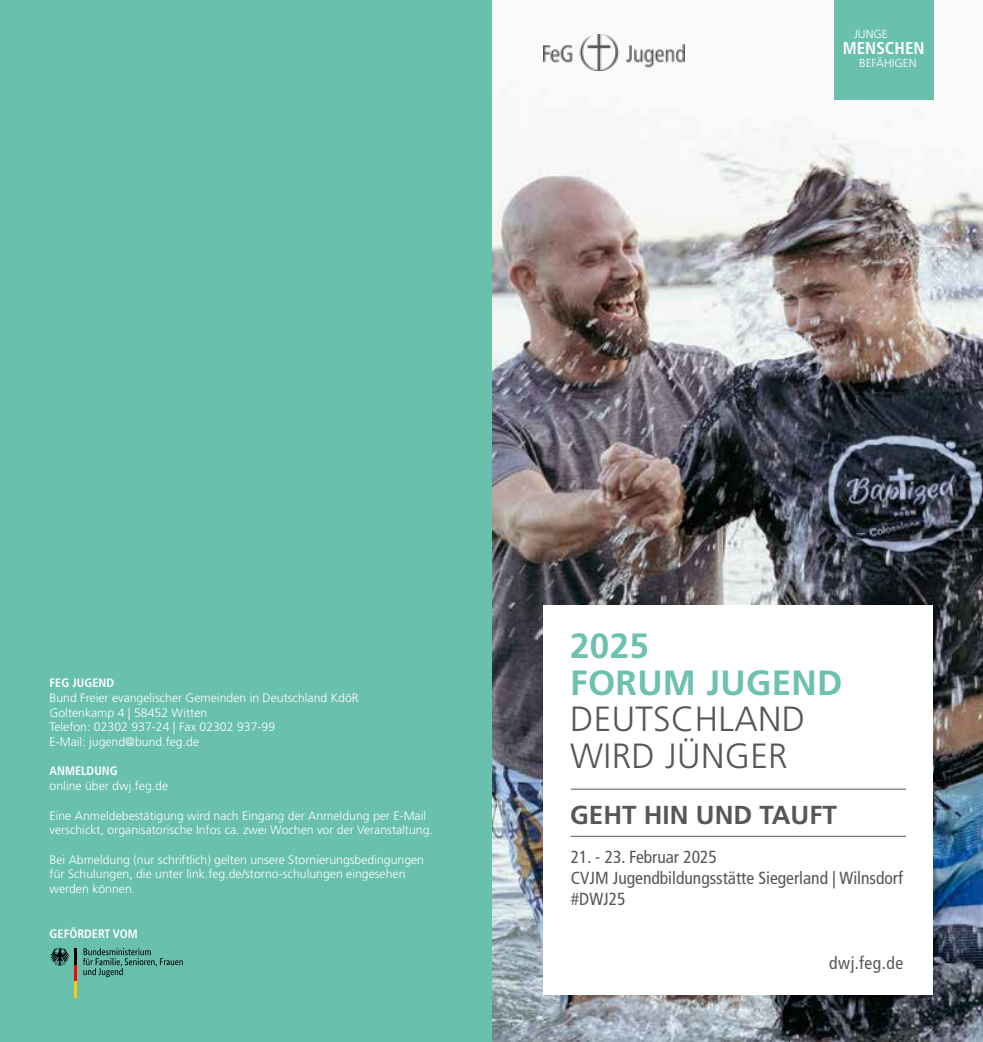
<style>
.page{position:relative;width:983px;height:1042px;background:#fff}
.page>*{position:absolute;margin:0;border:0;box-sizing:border-box;transform-origin:0 0}
.t1{font:300 35px/36.8px "Frutiger LT Pro";letter-spacing:.01em;color:#575756}
.t2{font:700 35px/36.8px "Frutiger LT Pro";letter-spacing:.01em;color:#6dc1ae}
.t3{font:700 26.07px "Frutiger LT Pro";color:#575756}
.t4{font:condensed 17.5px/21px "Frutiger LT Pro";color:#575756}
.t5{font:700 condensed 17.15px "Frutiger LT Pro";color:#fff}
.t6{font:300 12.25px/14.7px "Frutiger LT Pro";color:#fff}
.t7{font:700 condensed 12.25px "Frutiger LT Pro";color:#fff}
.t8{font:300 11.72px "Frutiger LT Pro";letter-spacing:.005em;color:#fff}
</style>
<div class="page">
<img style="left:491px;top:0;width:491px;height:1042px">
<div style="left:543px;top:605px;width:390px;height:390px;background:#fff"></div>
<div style="left:833px;top:0;width:100px;height:99px;background:#69c0ac"></div>
<div style="left:0;top:0;width:491px;height:1042px;background:#69c0ad"></div>
<hr style="left:570px;top:789px;width:335px;height:1px;background:#575756">
<hr style="left:570px;top:836px;width:335px;height:1px;background:#575756">
<img style="left:543px;top:35px;width:141px;height:35px">
<svg style="left:83px;top:948px;width:100px;height:29px"></svg>
<svg style="left:50px;top:948px;width:19px;height:18px"></svg>
<hr style="left:74px;top:948px;width:3px;height:17px;background:#000">
<hr style="left:74px;top:965px;width:3px;height:16px;background:#f00">
<hr style="left:74px;top:981px;width:3px;height:17px;background:#fc0">
<p class="t8" style="left:853px;top:27px;width:35px">JUNGE</p>
<h3 class="t5" style="left:842px;top:38px;width:83px">MENSCHEN</h3>
<p class="t8" style="left:859px;top:56px;width:59px">BEFÄHIGEN</p>
<p class="t7" style="left:50px;top:676px;width:66px">FEG JUGEND</p>
<p class="t6" style="left:50px;top:690px;width:310px">Bund Freier evangelischer Gemeinden in Deutschland KdöR Goltenkamp 4 | 58452 Witten<br>Telefon: 02302 937-24 | Fax 02302 937-99<br>E-Mail: jugend@bund.feg.de</p>
<p class="t7" style="left:50px;top:764px;width:70px">ANMELDUNG</p>
<p class="t6" style="left:50px;top:778px;width:120px">online über dwj.feg.de</p>
<p class="t6" style="left:50px;top:808px;width:384px">Eine Anmeldebestätigung wird nach Eingang der Anmeldung per E-Mail verschickt, organisatorische Infos ca. zwei Wochen vor der Veranstaltung.</p>
<p class="t6" style="left:50px;top:852px;width:376px">Bei Abmeldung (nur schriftlich) gelten unsere Stornierungsbedingungen für Schulungen, die unter link.feg.de/storno-schulungen eingesehen werden können.</p>
<p class="t7" style="left:50px;top:926px;width:89px">GEFÖRDERT VOM</p>
<h1 class="t2" style="left:570px;top:627px;width:274px">2025<br>FORUM JUGEND</h1>
<h1 class="t1" style="left:570px;top:701px;width:236px">DEUTSCHLAND<br>WIRD JÜNGER</h1>
<h2 class="t3" style="left:570px;top:799px;width:268px">GEHT HIN UND TAUFT</h2>
<h3 class="t4" style="left:570px;top:846px;width:334px">21. - 23. Februar 2025<br>CVJM Jugendbildungsstätte Siegerland | Wilnsdorf #DWJ25</h3>
<h3 class="t4" style="left:829px;top:952px;width:75px">dwj.feg.de</h3>
</div>
